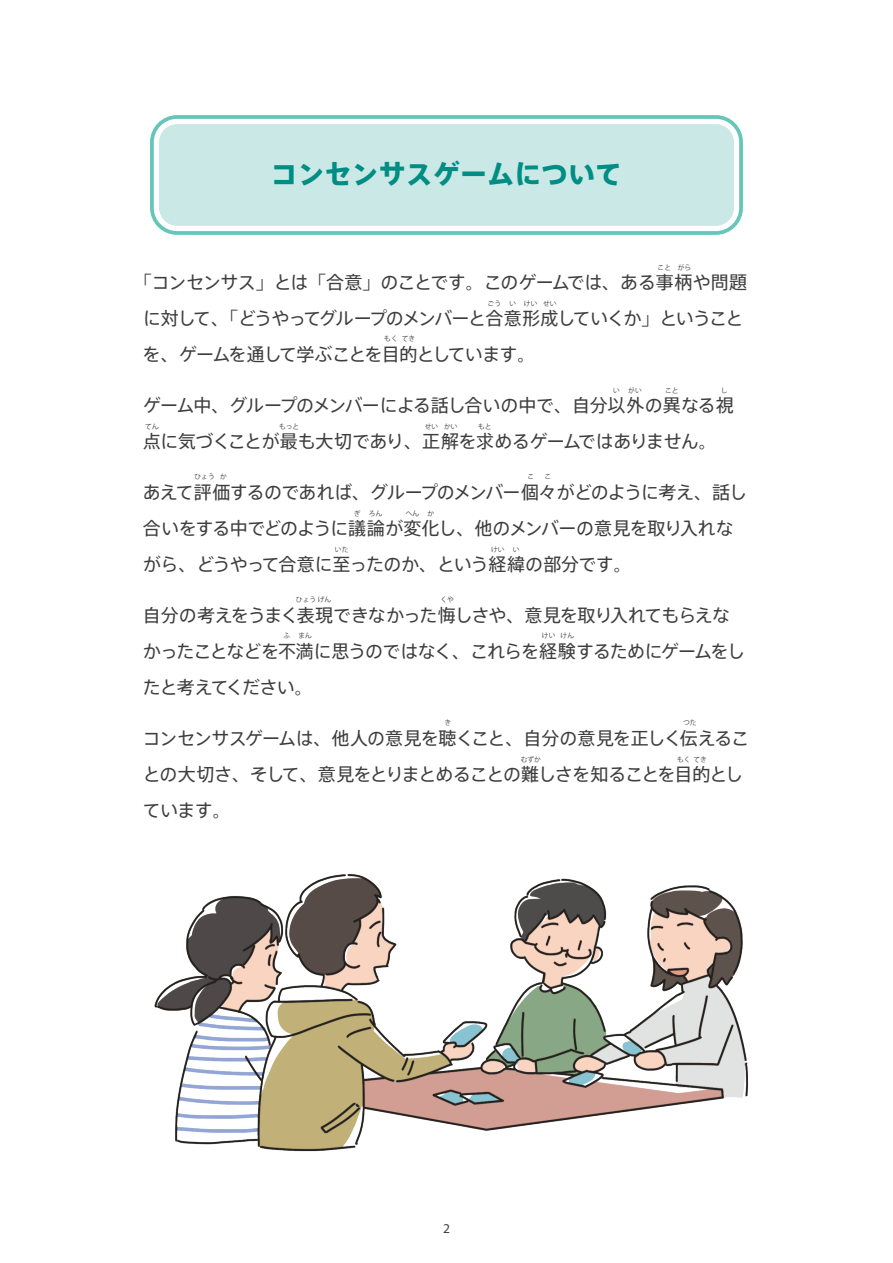
<style>
.page{position:relative;width:893px;height:1263px;background:#fff}
.page>*{position:absolute;margin:0;border:0;box-sizing:border-box;transform-origin:0 0}
.t1{font:800 27px "Axis Std";color:#008e84}
.t2{font:18px/36px "Axis Std";letter-spacing:-.045em;color:#3e3e3f}
.t3{font:13.5px "Myriad Pro";color:#3e3e3f}
.t4{font:6.75px "Koz Go Pr 6 N";color:#3e3e3f}
</style>
<div class="page">
<div style="left:150px;top:115px;width:593px;height:120px;border:18px solid #65c6b9;border-radius:18px"></div>
<div style="left:154px;top:119px;width:585px;height:112px;border:10px solid #fff;border-radius:18px"></div>
<div style="left:159px;top:124px;width:575px;height:102px;background:#c9e8e6;border-radius:18px"></div>
<img style="left:154px;top:873px;width:594px;height:279px">
<h1 class="t1" style="left:271px;top:153px;width:352px">コンセンサスゲームについて</h1>
<p class="t4" style="left:658px;top:264px;width:35px">こと がら</p>
<p class="t2" style="left:143px;top:263px;width:606px;text-indent:-9px">「コンセンサス」とは「合意」のことです。このゲームでは、ある事柄や問題に対して、「どうやってグループのメンバーと合意形成していくか」ということを、ゲームを通して学ぶことを目的としています。</p>
<p class="t2" style="left:143px;top:386px;width:592px">ゲーム中、グループのメンバーによる話し合いの中で、自分以外の異なる視点に気づくことが最も大切であり、正解を求めるゲームではありません。</p>
<p class="t2" style="left:143px;top:473px;width:606px">あえて評価するのであれば、グループのメンバー個々がどのように考え、話し合いをする中でどのように議論が変化し、他のメンバーの意見を取り入れながら、どうやって合意に至ったのか、という経緯の部分です。</p>
<p class="t2" style="left:143px;top:596px;width:604px">自分の考えをうまく表現できなかった悔しさや、意見を取り入れてもらえなかったことなどを不満に思うのではなく、これらを経験するためにゲームをしたと考えてください。</p>
<p class="t2" style="left:143px;top:719px;width:608px">コンセンサスゲームは、他人の意見を聴くこと、自分の意見を正しく伝えることの大切さ、そして、意見をとりまとめることの難しさを知ることを目的としています。</p>
<p class="t4" style="left:488px;top:299px;width:70px">ごう い けい せい</p>
<p class="t4" style="left:384px;top:335px;width:32px">もくてき</p>
<p class="t4" style="left:613px;top:386px;width:30px">い がい</p>
<p class="t4" style="left:665px;top:386px;width:15px">こと</p>
<p class="t4" style="left:721px;top:386px;width:8px">し</p>
<p class="t4" style="left:279px;top:423px;width:22px">もっと</p>
<p class="t4" style="left:425px;top:423px;width:34px">せい かい</p>
<p class="t4" style="left:478px;top:423px;width:15px">もと</p>
<p class="t4" style="left:145px;top:423px;width:15px">てん</p>
<p class="t4" style="left:195px;top:473px;width:34px">ひょう か</p>
<p class="t4" style="left:527px;top:473px;width:8px">こ</p>
<p class="t4" style="left:545px;top:473px;width:8px">こ</p>
<p class="t4" style="left:354px;top:509px;width:30px">ぎ ろん</p>
<p class="t4" style="left:406px;top:509px;width:30px">へん か</p>
<p class="t4" style="left:335px;top:546px;width:15px">いた</p>
<p class="t4" style="left:491px;top:546px;width:30px">けい い</p>
<p class="t4" style="left:296px;top:596px;width:37px">ひょうげん</p>
<p class="t4" style="left:440px;top:596px;width:15px">くや</p>
<p class="t4" style="left:284px;top:631px;width:30px">ふ まん</p>
<p class="t4" style="left:542px;top:631px;width:34px">けい けん</p>
<p class="t4" style="left:444px;top:719px;width:8px">き</p>
<p class="t4" style="left:683px;top:719px;width:15px">つた</p>
<p class="t4" style="left:521px;top:756px;width:22px">むずか</p>
<p class="t4" style="left:677px;top:756px;width:31px">もくてき</p>
<p class="t3" style="left:443px;top:1220px;width:8px">2</p>
</div>
